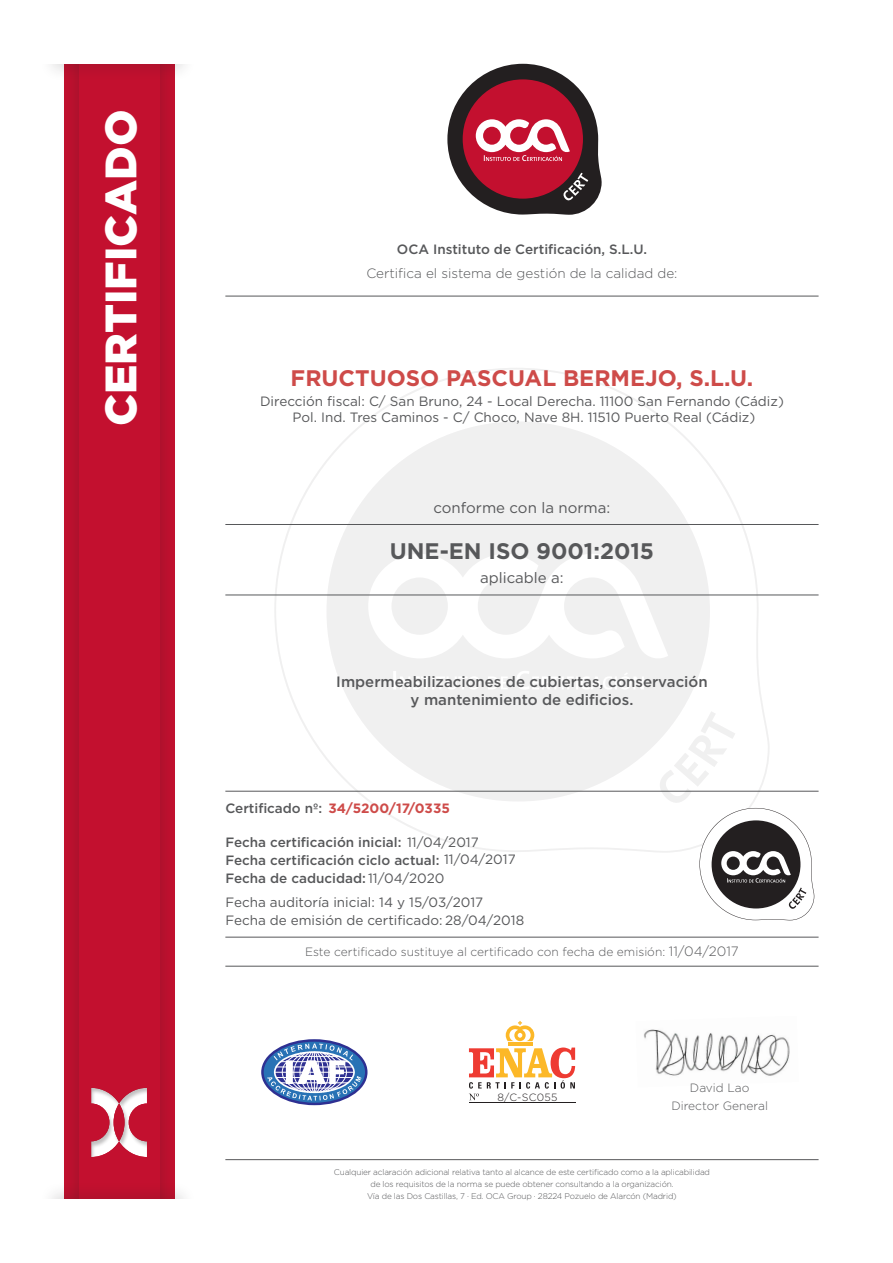
<style>
.page{position:relative;width:893px;height:1263px;background:#fff}
.page>*{position:absolute;margin:0;border:0;box-sizing:border-box;transform-origin:0 0}
.t1{font:900 43.95px "Gotham";color:#fff}
.t2{font:700 22.5px "Gotham";color:#ce4b49}
.t3{font:700 22.5px "Gotham";color:#57585a}
.t4{font:500 15px "Gotham";color:#57585a}
.t5{font:15px "Gotham";color:#57585a}
.t6{font:13.5px "Gotham";color:#57585a}
.t7{font:500 13.5px "Gotham";color:#57585a}
.t8{font:300 13.5px "Gotham";color:#57585a}
.t9{font:700 13.5px "Gotham";color:#ce4b49}
.t10{font:300 12px "Gotham";color:#57585a}
.t11{font:300 10.5px "Gotham";letter-spacing:.025em;color:#231f20}
.t12{font:300 8.25px "Gotham";letter-spacing:-.02em;color:#57585a}
.s1{font-weight:400}
.s2{font-size:13.5px}
</style>
<div class="page">
<div style="left:60px;top:0;width:118px;height:1263px;background:#231f20;opacity:.26"></div>
<div style="left:79px;top:0;width:80px;height:1263px;background:#c3102f"></div>
<div style="left:89px;top:1086px;width:59px;height:72px;background:#231f20;opacity:.28"></div>
<div style="left:39px;top:1180px;width:158px;height:83px;background:#231f20;opacity:.15"></div>
<div style="left:39px;top:0;width:158px;height:82px;background:#231f20;opacity:.15"></div>
<div style="left:0;top:0;width:236px;height:64px;background:#fff"></div>
<div style="left:0;top:1199px;width:236px;height:64px;background:#fff"></div>
<svg style="left:274px;top:368px;width:496px;height:484px"></svg>
<div style="left:326px;top:421px;width:384px;height:380px;background:#f0f0f0;border-radius:50%"></div>
<svg style="left:368px;top:554px;width:300px;height:104px"></svg>
<svg style="left:393px;top:671px;width:251px;height:18px"></svg>
<svg style="left:447px;top:64px;width:155px;height:151px"></svg>
<hr style="left:225px;top:1159px;width:594px;height:1px;background:#57585a">
<hr style="left:225px;top:524px;width:594px;height:1px;background:#57585a">
<hr style="left:225px;top:296px;width:594px;height:1px;background:#57585a">
<hr style="left:508px;top:1042px;width:24px;height:4px;background:#fcb828">
<svg style="left:506px;top:1021px;width:28px;height:20px"></svg>
<hr style="left:469px;top:1102px;width:106px;height:1px;background:#231f20">
<svg style="left:469px;top:1047px;width:106px;height:53px"></svg>
<svg style="left:262px;top:1040px;width:104px;height:64px"></svg>
<div style="left:261px;top:1039px;width:106px;height:66px;border:2px solid #2e3092;border-radius:50%"></div>
<svg style="left:267px;top:1043px;width:94px;height:57px"></svg>
<svg style="left:657px;top:711px;width:157px;height:209px"></svg>
<hr style="left:225px;top:791px;width:594px;height:1px;background:#57585a">
<hr style="left:225px;top:966px;width:594px;height:1px;background:#57585a">
<hr style="left:225px;top:595px;width:594px;height:1px;background:#57585a">
<img style="left:644px;top:1029px;width:146px;height:47px">
<hr style="left:225px;top:937px;width:594px;height:1px;background:#57585a">
<p class="t1" style="left:91px;top:426px;width:318px;rotate:-90deg">CERTIFICADO</p>
<p class="t7" style="left:397px;top:241px;width:252px">OCA Instituto de Certificación, S.L.U.</p>
<p class="t8" style="left:366px;top:264px;width:313px">Certifica el sistema de gestión de la calidad de:</p>
<p class="t2" style="left:291px;top:363px;width:464px">FRUCTUOSO PASCUAL BERMEJO, S.L.U.</p>
<p class="t6" style="left:260px;top:393px;width:525px">Dirección fiscal: C/ San Bruno, 24 - Local Derecha. 11100 San Fernando (Cádiz)</p>
<p class="t6" style="left:293px;top:409px;width:464px">Pol. Ind. Tres Caminos - C/ Choco, Nave 8H. 11510 Puerto Real (Cádiz)</p>
<p class="t5" style="left:434px;top:498px;width:178px">conforme con la norma:</p>
<p class="t3" style="left:390px;top:536px;width:266px">UNE-EN ISO 9001:2015</p>
<p class="t5" style="left:480px;top:568px;width:85px">aplicable a:</p>
<p class="t4" style="left:336px;top:672px;width:373px">Impermeabilizaciones de cubiertas, conservación</p>
<p class="t4" style="left:411px;top:690px;width:224px">y mantenimiento de edificios.</p>
<p class="t9" style="left:328px;top:800px;width:123px">34/5200/17/0335</p>
<p class="t7" style="left:225px;top:800px;width:98px">Certificado nº:</p>
<p class="t7" style="left:225px;top:833px;width:255px">Fecha certificación inicial: <span class="s1">11/04/2017</span></p>
<p class="t7" style="left:225px;top:851px;width:292px">Fecha certificación ciclo actual: <span class="s1">11/04/2017</span></p>
<p class="t7" style="left:225px;top:869px;width:221px">Fecha de caducidad:<span class="s1">11/04/2020</span></p>
<p class="t6" style="left:225px;top:893px;width:259px">Fecha auditoría inicial: 14 y 15/03/2017</p>
<p class="t6" style="left:225px;top:911px;width:300px">Fecha de emisión de certificado: 28/04/2018</p>
<p class="t10" style="left:305px;top:944px;width:435px">Este certificado sustituye al certificado con fecha de emisión: <span class="s2">11/04/2017</span></p>
<p class="t11" style="left:497px;top:1091px;width:62px">8/C-SC055</p>
<p class="t10" style="left:690px;top:1080px;width:61px">David Lao</p>
<p class="t10" style="left:671px;top:1098px;width:98px">Director General</p>
<p class="t12" style="left:334px;top:1166px;width:378px">Cualquier aclaración adicional relativa tanto al alcance de este certificado como a la aplicabilidad</p>
<p class="t12" style="left:370px;top:1178px;width:305px">de los requisitos de la norma se puede obtener consultando a la organización.</p>
<p class="t12" style="left:367px;top:1190px;width:311px">Vía de las Dos Castillas, 7 · Ed. OCA Group · 28224 Pozuelo de Alarcón (Madrid)</p>
</div>
